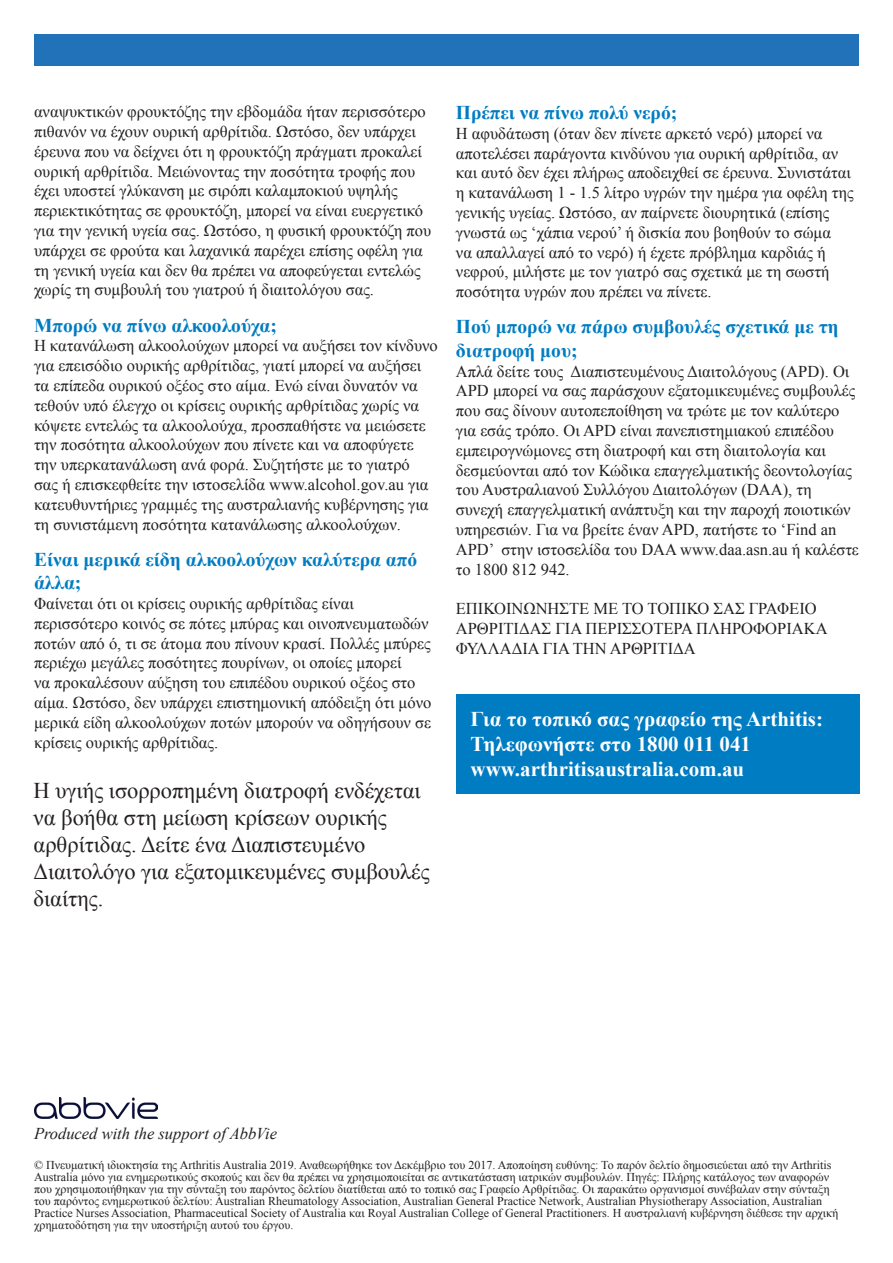
<style>
.page{position:relative;width:893px;height:1263px;background:#fff}
.page>*{position:absolute;margin:0;border:0;box-sizing:border-box;transform-origin:0 0}
.t1{font:22.5px/27px "Times New Roman";color:#231f20}
.t2{font:700 21px/25.2px "Times New Roman";color:#fff}
.t3{font:700 19.5px/23.4px "Times New Roman";color:#007cc2}
.t4{font:16.5px/19.8px "Times New Roman";color:#231f20}
.t5{font:italic 16.5px "Times New Roman";color:#231f20}
.t6{font:12px/12px "Times New Roman";color:#231f20}
</style>
<div class="page">
<div style="left:34px;top:34px;width:825px;height:32px;background:#2272ba"></div>
<img style="left:34px;top:1097px;width:123px;height:21px">
<div style="left:456px;top:693px;width:404px;height:100px;background:#007cc2"></div>
<p class="t4" style="left:34px;top:101px;width:399px">αναψυκτικών φρουκτόζης την εβδομάδα ήταν περισσότερο πιθανόν να έχουν ουρική αρθρίτιδα. Ωστόσο, δεν υπάρχει έρευνα που να δείχνει ότι η φρουκτόζη πράγματι προκαλεί ουρική αρθρίτιδα. Μειώνοντας την ποσότητα τροφής που έχει υποστεί γλύκανση με σιρόπι καλαμποκιού υψηλής περιεκτικότητας σε φρουκτόζη, μπορεί να είναι ευεργετικό για την γενική υγεία σας. Ωστόσο, η φυσική φρουκτόζη που υπάρχει σε φρούτα και λαχανικά παρέχει επίσης οφέλη για τη γενική υγεία και δεν θα πρέπει να αποφεύγεται εντελώς χωρίς τη συμβουλή του γιατρού ή διαιτολόγου σας.</p>
<p class="t3" style="left:34px;top:313px;width:244px">Μπορώ να πίνω αλκοολούχα;</p>
<p class="t4" style="left:34px;top:336px;width:405px">Η κατανάλωση αλκοολούχων μπορεί να αυξήσει τον κίνδυνο για επεισόδιο ουρικής αρθρίτιδας, γιατί μπορεί να αυξήσει τα επίπεδα ουρικού οξέος στο αίμα. Ενώ είναι δυνατόν να τεθούν υπό έλεγχο οι κρίσεις ουρικής αρθρίτιδας χωρίς να κόψετε εντελώς τα αλκοολούχα, προσπαθήστε να μειώσετε την ποσότητα αλκοολούχων που πίνετε και να αποφύγετε την υπερκατανάλωση ανά φορά. Συζητήστε με το γιατρό σας ή επισκεφθείτε την ιστοσελίδα www.alcohol.gov.au για κατευθυντήριες γραμμές της αυστραλιανής κυβέρνησης για τη συνιστάμενη ποσότητα κατανάλωσης αλκοολούχων.</p>
<p class="t3" style="left:34px;top:547px;width:385px">Είναι μερικά είδη αλκοολούχων καλύτερα από άλλα;</p>
<p class="t4" style="left:34px;top:593px;width:399px">Φαίνεται ότι οι κρίσεις ουρικής αρθρίτιδας είναι περισσότερο κοινός σε πότες μπύρας και οινοπνευματωδών ποτών από ό, τι σε άτομα που πίνουν κρασί. Πολλές μπύρες περιέχω μεγάλες ποσότητες πουρίνων, οι οποίες μπορεί<br>να προκαλέσουν αύξηση του επιπέδου ουρικού οξέος στο αίμα. Ωστόσο, δεν υπάρχει επιστημονική απόδειξη ότι μόνο μερικά είδη αλκοολούχων ποτών μπορούν να οδηγήσουν σε κρίσεις ουρικής αρθρίτιδας.</p>
<h1 class="t1" style="left:34px;top:776px;width:397px">Η υγιής ισορροπημένη διατροφή ενδέχεται να βοήθα στη μείωση κρίσεων ουρικής αρθρίτιδας. Δείτε ένα Διαπιστευμένο Διαιτολόγο για εξατομικευμένες συμβουλές διαίτης.</h1>
<p class="t3" style="left:456px;top:100px;width:223px">Πρέπει να πίνω πολύ νερό;</p>
<p class="t4" style="left:456px;top:123px;width:399px">Η αφυδάτωση (όταν δεν πίνετε αρκετό νερό) μπορεί να αποτελέσει παράγοντα κινδύνου για ουρική αρθρίτιδα, αν και αυτό δεν έχει πλήρως αποδειχθεί σε έρευνα. Συνιστάται η κατανάλωση 1 - 1.5 λίτρο υγρών την ημέρα για οφέλη της γενικής υγείας. Ωστόσο, αν παίρνετε διουρητικά (επίσης γνωστά ως ‘χάπια νερού’ ή δισκία που βοηθούν το σώμα<br>να απαλλαγεί από το νερό) ή έχετε πρόβλημα καρδιάς ή νεφρού, μιλήστε με τον γιατρό σας σχετικά με τη σωστή ποσότητα υγρών που πρέπει να πίνετε.</p>
<p class="t3" style="left:456px;top:315px;width:384px">Πού μπορώ να πάρω συμβουλές σχετικά με τη διατροφή μου;</p>
<p class="t4" style="left:456px;top:361px;width:405px">Απλά δείτε τους Διαπιστευμένους Διαιτολόγους (APD). Οι APD μπορεί να σας παράσχουν εξατομικευμένες συμβουλές που σας δίνουν αυτοπεποίθηση να τρώτε με τον καλύτερο για εσάς τρόπο. Οι APD είναι πανεπιστημιακού επιπέδου εμπειρογνώμονες στη διατροφή και στη διαιτολογία και δεσμεύονται από τον Κώδικα επαγγελματικής δεοντολογίας του Αυστραλιανού Συλλόγου Διαιτολόγων (DAA), τη συνεχή επαγγελματική ανάπτυξη και την παροχή ποιοτικών υπηρεσιών. Για να βρείτε έναν APD, πατήστε το ‘Find an APD’ στην ιστοσελίδα του DAA www.daa.asn.au ή καλέστε το 1800 812 942.</p>
<p class="t4" style="left:456px;top:598px;width:373px">ΕΠΙΚΟΙΝΩΝΗΣΤΕ ΜΕ ΤΟ ΤΟΠΙΚΟ ΣΑΣ ΓΡΑΦΕΙΟ<br>ΑΡΘΡΙΤΙΔΑΣ ΓΙΑ ΠΕΡΙΣΣΟΤΕΡΑ ΠΛΗΡΟΦΟΡΙΑΚΑ<br>ΦΥΛΛΑΔΙΑ ΓΙΑ ΤΗΝ ΑΡΘΡΙΤΙΔΑ</p>
<p class="t2" style="left:471px;top:706px;width:354px">Για το τοπικό σας γραφείο της Arthitis:<br>Τηλεφωνήστε στο 1800 011 041 www.arthritisaustralia.com.au</p>
<p class="t5" style="left:34px;top:1122px;width:245px">Produced with the support of AbbVie</p>
<p class="t6" style="left:34px;top:1159px;width:806px">© Πνευματική ιδιοκτησία της Arthritis Australia 2019. Αναθεωρήθηκε τον Δεκέμβριο του 2017. Αποποίηση ευθύνης: Το παρόν δελτίο δημοσιεύεται από την Arthritis Australia μόνο για ενημερωτικούς σκοπούς και δεν θα πρέπει να χρησιμοποιείται σε αντικατάσταση ιατρικών συμβουλών. Πηγές: Πλήρης κατάλογος των αναφορών που χρησιμοποιήθηκαν για την σύνταξη του παρόντος δελτίου διατίθεται από το τοπικό σας Γραφείο Αρθρίτιδας. Οι παρακάτω οργανισμοί συνέβαλαν στην σύνταξη του παρόντος ενημερωτικού δελτίου: Australian Rheumatology Association, Australian General Practice Network, Australian Physiotherapy Association, Australian Practice Nurses Association, Pharmaceutical Society of Australia και Royal Australian College of General Practitioners. Η αυστραλιανή κυβέρνηση διέθεσε την αρχική χρηματοδότηση για την υποστήριξη αυτού του έργου.</p>
</div>
